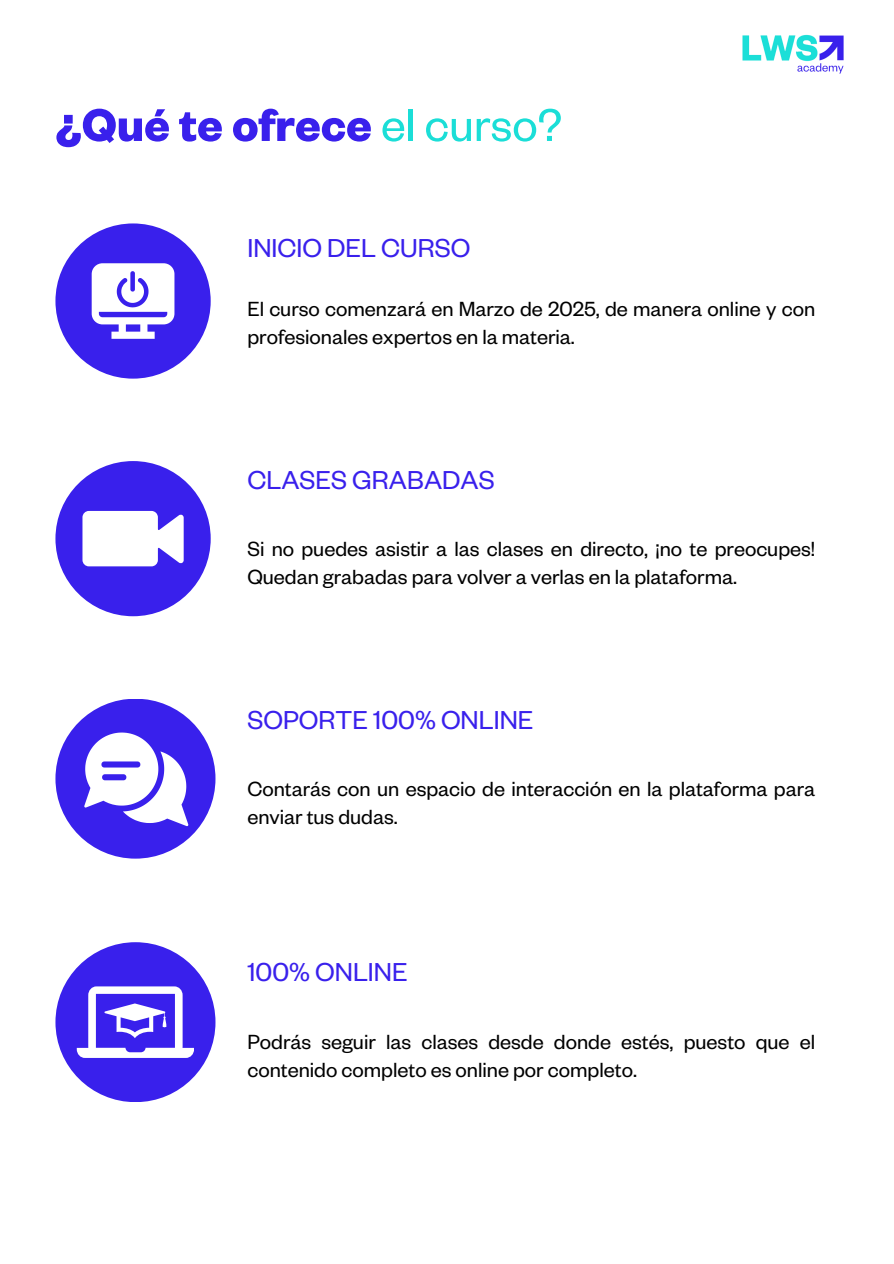
<style>
.page{position:relative;width:894px;height:1264px;background:#fff}
.page>*{position:absolute;margin:0;border:0;box-sizing:border-box;transform-origin:0 0}
.t1{font:700 50.25px "Founders Grotesk";color:#3920ec}
.t2{font:28.5px "Founders Grotesk";color:#3920ec}
.t3{font:22.5px/28.2px "Founders Grotesk";color:#000}
.s1{font-weight:400;color:#1bded7}
</style>
<div class="page">
<img style="left:742px;top:35px;width:102px;height:39px">
<svg style="left:55px;top:223px;width:156px;height:155px"></svg>
<svg style="left:55px;top:461px;width:156px;height:155px"></svg>
<div style="left:55px;top:698px;width:160px;height:160px;background:#3920ec;border-radius:50%"></div>
<svg style="left:84px;top:732px;width:104px;height:94px"></svg>
<div style="left:55px;top:942px;width:160px;height:160px;background:#3920ec;border-radius:50%"></div>
<svg style="left:77px;top:986px;width:117px;height:71px"></svg>
<p class="t1" style="left:55px;top:109px;width:508px">¿Qué te ofrece <span class="s1">el curso?</span></p>
<h1 class="t2" style="left:247px;top:239px;width:224px">INICIO DEL CURSO</h1>
<p class="t3" style="left:247px;top:299px;width:569px">El curso comenzará en Marzo de 2025, de manera online y con profesionales expertos en la materia.</p>
<p class="t2" style="left:247px;top:471px;width:249px">CLASES GRABADAS</p>
<h2 class="t3" style="left:247px;top:539px;width:569px">Si no puedes asistir a las clases en directo, ¡no te preocupes!<br>Quedan grabadas para volver a verlas en la plataforma.</h2>
<p class="t2" style="left:247px;top:710px;width:287px">SOPORTE 100% ONLINE</p>
<p class="t3" style="left:247px;top:779px;width:569px">Contarás con un espacio de interacción en la plataforma para enviar tus dudas.</p>
<h2 class="t2" style="left:247px;top:963px;width:162px">100% ONLINE</h2>
<p class="t3" style="left:247px;top:1031px;width:569px">Podrás seguir las clases desde donde estés, puesto que el contenido completo es online por completo.</p>
</div>
